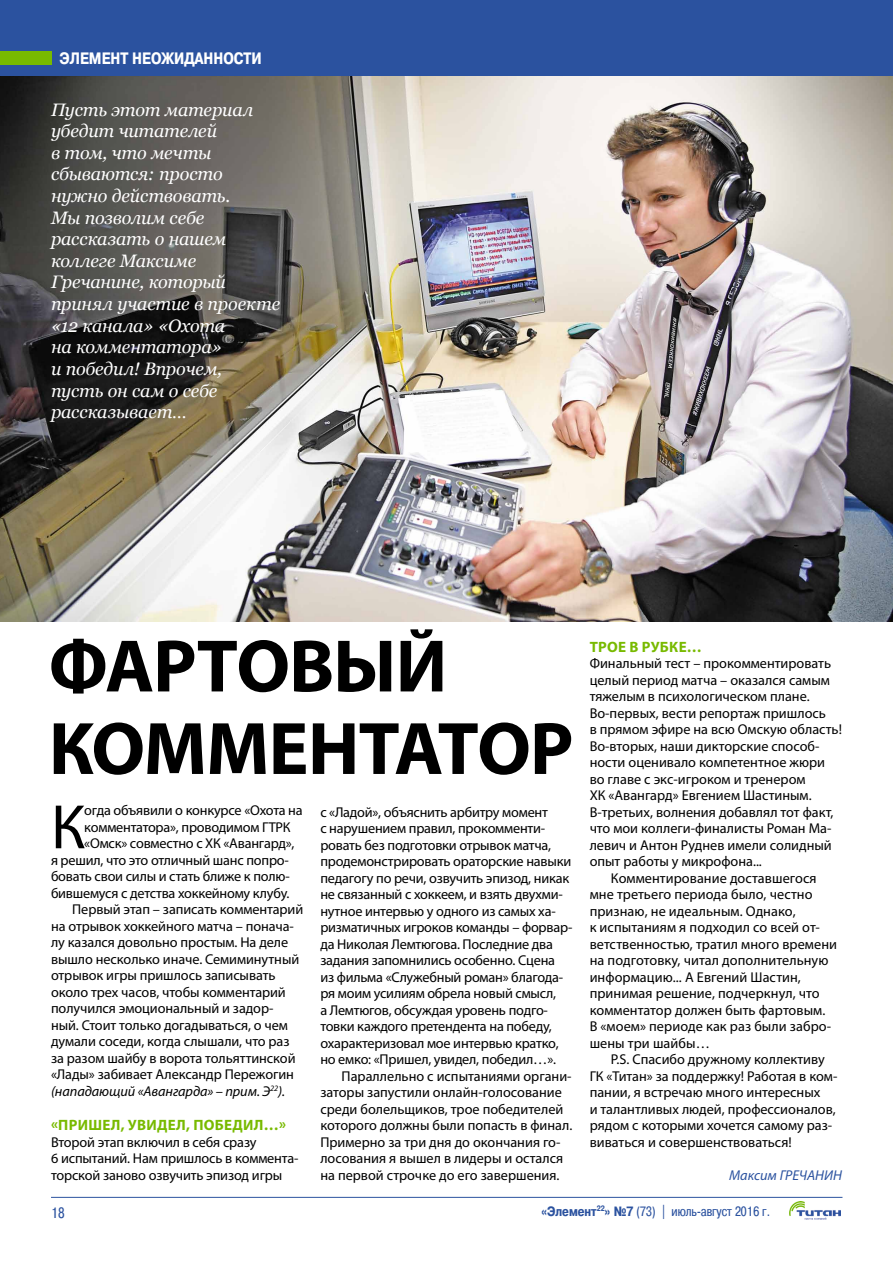
<style>
.page{position:relative;width:893px;height:1263px;background:#fff}
.page>*{position:absolute;margin:0;border:0;box-sizing:border-box;transform-origin:0 0}
.t1{font:700 75px/82.5px "Myriad Pro";color:#000}
.t2{font:63.15px "Myriad Pro";color:#000}
.t3{font:italic 18px/21.6px "Georgia";letter-spacing:-.01em;color:#fff}
.t4{font:700 16.5px "Pragmatica Condensed Cyr";color:#fff}
.t5{font:700 15px "Myriad Pro";letter-spacing:.035em;color:#78ba00}
.t6{font:15px "Pragmatica Condensed Cyr";color:#2b529f}
.t7{font:14.25px/16.5px "Myriad Pro";letter-spacing:-.005em;color:#000}
.t8{font:italic 14.25px "Myriad Pro";letter-spacing:-.005em;color:#000}
.t9{font:italic 14.25px "Myriad Pro";color:#2b529f}
.t10{font:13.5px "Pragmatica Condensed Cyr";color:#2b529f}
.s1{font-weight:700}
</style>
<div class="page">
<div style="left:0;top:0;width:893px;height:77px;background:#2b529f"></div>
<div style="left:0;top:51px;width:51px;height:13px;background:#78ba00"></div>
<hr style="left:51px;top:1197px;width:791px;height:1px;background:#2b529f">
<img style="left:790px;top:1201px;width:51px;height:18px">
<img style="left:0;top:77px;width:893px;height:545px">
<p class="t4" style="left:60px;top:49px;width:11px">элемент</p>
<p class="t4" style="left:132px;top:49px;width:53px">неожиданн</p>
<p class="t4" style="left:223px;top:49px;width:30px">ости</p>
<p class="t3" style="left:51px;top:99px;width:231px">Пусть этот материал убедит читателей<br>в том, что мечты сбываются: просто нужно действовать.<br>Мы позволим себе рассказать о нашем коллеге Максиме<br>Гречанине, который принял участие в проекте «12 канала» «Охота<br>на комментатора»<br>и победил! Впрочем,<br>пусть он сам о себе рассказывает…</p>
<h1 class="t1" style="left:49px;top:622px;width:302px">Фартовый комментат</h1>
<h1 class="t1" style="left:477px;top:705px;width:91px">ор</h1>
<h2 class="t2" style="left:51px;top:788px;width:36px">К</h2>
<p class="t7" style="left:84px;top:802px;width:220px">огда объявили о конкурсе «Охота на</p>
<p class="t7" style="left:84px;top:818px;width:208px">комментатора», проводимом ГТРК</p>
<p class="t7" style="left:84px;top:835px;width:212px">«Омск» совместно с ХК «Авангард»,</p>
<p class="t7" style="left:51px;top:851px;width:239px">я решил, что это отличный шанс попро-</p>
<p class="t7" style="left:51px;top:868px;width:240px">бовать свои силы и стать ближе к полю-</p>
<p class="t7" style="left:51px;top:884px;width:240px">бившемуся с детства хоккейному клубу.</p>
<p class="t7" style="left:72px;top:901px;width:233px">Первый этап – записать комментарий</p>
<p class="t7" style="left:51px;top:917px;width:244px">на отрывок хоккейного матча – понача-</p>
<p class="t7" style="left:51px;top:934px;width:239px">лу казался довольно простым. На деле</p>
<p class="t7" style="left:51px;top:950px;width:250px">вышло несколько иначе. Семиминутный</p>
<p class="t7" style="left:51px;top:967px;width:226px">отрывок игры пришлось записывать</p>
<p class="t7" style="left:51px;top:983px;width:236px">около трех часов, чтобы комментарий</p>
<p class="t7" style="left:51px;top:1000px;width:224px">получился эмоциональный и задор-</p>
<p class="t7" style="left:51px;top:1016px;width:239px">ный. Стоит только догадываться, о чем</p>
<p class="t7" style="left:51px;top:1033px;width:240px">думали соседи, когда слышали, что раз</p>
<p class="t7" style="left:51px;top:1049px;width:246px">за разом шайбу в ворота тольяттинской</p>
<p class="t7" style="left:51px;top:1066px;width:244px">«Лады» забивает Александр Пережогин</p>
<p class="t8" style="left:51px;top:1082px;width:236px">(нападающий «Авангарда» – прим. Э<sup>22</sup>).</p>
<p class="t5" style="left:51px;top:1115px;width:237px">«Пришел, увидел, победил…»</p>
<p class="t7" style="left:51px;top:1133px;width:249px">Второй этап включил в себя сразу<br>6 испытаний. Нам пришлось в коммента&shy;торской заново озвучить эпизод игры</p>
<p class="t7" style="left:320px;top:803px;width:254px">с «Ладой», объяснить арбитру момент<br>с нарушением правил, прокомменти&shy;ровать без подготовки отрывок матча, продемонстрировать ораторские навыки педагогу по речи, озвучить эпизод, никак не связанный с хоккеем, и взять двухми&shy;нутное интервью у одного из самых ха&shy;ризматичных игроков команды – форвар&shy;да Николая Лемтюгова. Последние два задания запомнились особенно. Сцена из фильма «Служебный роман» благода&shy;ря моим усилиям обрела новый смысл,<br>а Лемтюгов, обсуждая уровень подго&shy;товки каждого претендента на победу, охарактеризовал мое интервью кратко, но емко: «Пришел, увидел, победил…».</p>
<p class="t7" style="left:320px;top:1067px;width:254px;text-indent:21px">Параллельно с испытаниями органи&shy;заторы запустили онлайн-голосование среди болельщиков, трое победителей которого должны были попасть в финал.<br>Примерно за три дня до окончания го&shy;лосования я вышел в лидеры и остался на первой строчке до его завершения.</p>
<p class="t5" style="left:590px;top:637px;width:114px">Трое в рубке…</p>
<p class="t7" style="left:590px;top:655px;width:243px">Финальный тест – прокомментировать</p>
<p class="t7" style="left:590px;top:671px;width:242px">целый период матча – оказался самым</p>
<p class="t7" style="left:590px;top:688px;width:222px">тяжелым в психологическом плане.</p>
<p class="t7" style="left:590px;top:704px;width:238px">Во-первых, вести репортаж пришлось</p>
<p class="t7" style="left:590px;top:721px;width:254px">в прямом эфире на всю Омскую область!</p>
<p class="t7" style="left:590px;top:737px;width:230px">Во-вторых, наши дикторские способ-</p>
<p class="t7" style="left:590px;top:754px;width:237px">ности оценивало компетентное жюри</p>
<p class="t7" style="left:590px;top:770px;width:217px">во главе с экс-игроком и тренером</p>
<p class="t7" style="left:590px;top:787px;width:223px">ХК «Авангард» Евгением Шастиным.</p>
<p class="t7" style="left:590px;top:803px;width:245px">В-третьих, волнения добавлял тот факт,</p>
<p class="t7" style="left:590px;top:820px;width:243px">что мои коллеги-финалисты Роман Ма-</p>
<p class="t7" style="left:590px;top:836px;width:244px">левич и Антон Руднев имели солидный</p>
<p class="t7" style="left:590px;top:853px;width:174px">опыт работы у микрофона...</p>
<p class="t7" style="left:611px;top:869px;width:207px">Комментирование доставшегося</p>
<p class="t7" style="left:590px;top:886px;width:224px">мне третьего периода было, честно</p>
<p class="t7" style="left:590px;top:902px;width:208px">признаю, не идеальным. Однако,</p>
<p class="t7" style="left:590px;top:919px;width:232px">к испытаниям я подходил со всей от-</p>
<p class="t7" style="left:590px;top:935px;width:249px">ветственностью, тратил много времени</p>
<p class="t7" style="left:590px;top:952px;width:240px">на подготовку, читал дополнительную</p>
<p class="t7" style="left:590px;top:968px;width:213px">информацию... А Евгений Шастин,</p>
<p class="t7" style="left:590px;top:985px;width:231px">принимая решение, подчеркнул, что</p>
<p class="t7" style="left:590px;top:1001px;width:237px">комментатор должен быть фартовым.</p>
<p class="t7" style="left:590px;top:1018px;width:243px">В «моем» периоде как раз были забро-</p>
<p class="t7" style="left:590px;top:1034px;width:122px">шены три шайбы…</p>
<p class="t7" style="left:611px;top:1051px;width:215px">P.S. Спасибо дружному коллективу</p>
<p class="t7" style="left:590px;top:1067px;width:249px">ГК «Титан» за поддержку! Работая в ком-</p>
<p class="t7" style="left:590px;top:1084px;width:232px">пании, я встречаю много интересных</p>
<p class="t7" style="left:590px;top:1100px;width:248px">и талантливых людей, профессионалов,</p>
<p class="t7" style="left:590px;top:1117px;width:244px">рядом с которыми хочется самому раз-</p>
<p class="t7" style="left:590px;top:1133px;width:204px">виваться и совершенствоваться!</p>
<p class="t9" style="left:729px;top:1166px;width:114px">Максим ГРЕЧАНИН</p>
<p class="t6" style="left:51px;top:1204px;width:15px">18</p>
<p class="t10" style="left:541px;top:1203px;width:230px"><span class="s1">«Элемент</span><sup>22</sup><span class="s1">» №7</span> (73) | июль-август 2016 г.</p>
</div>
